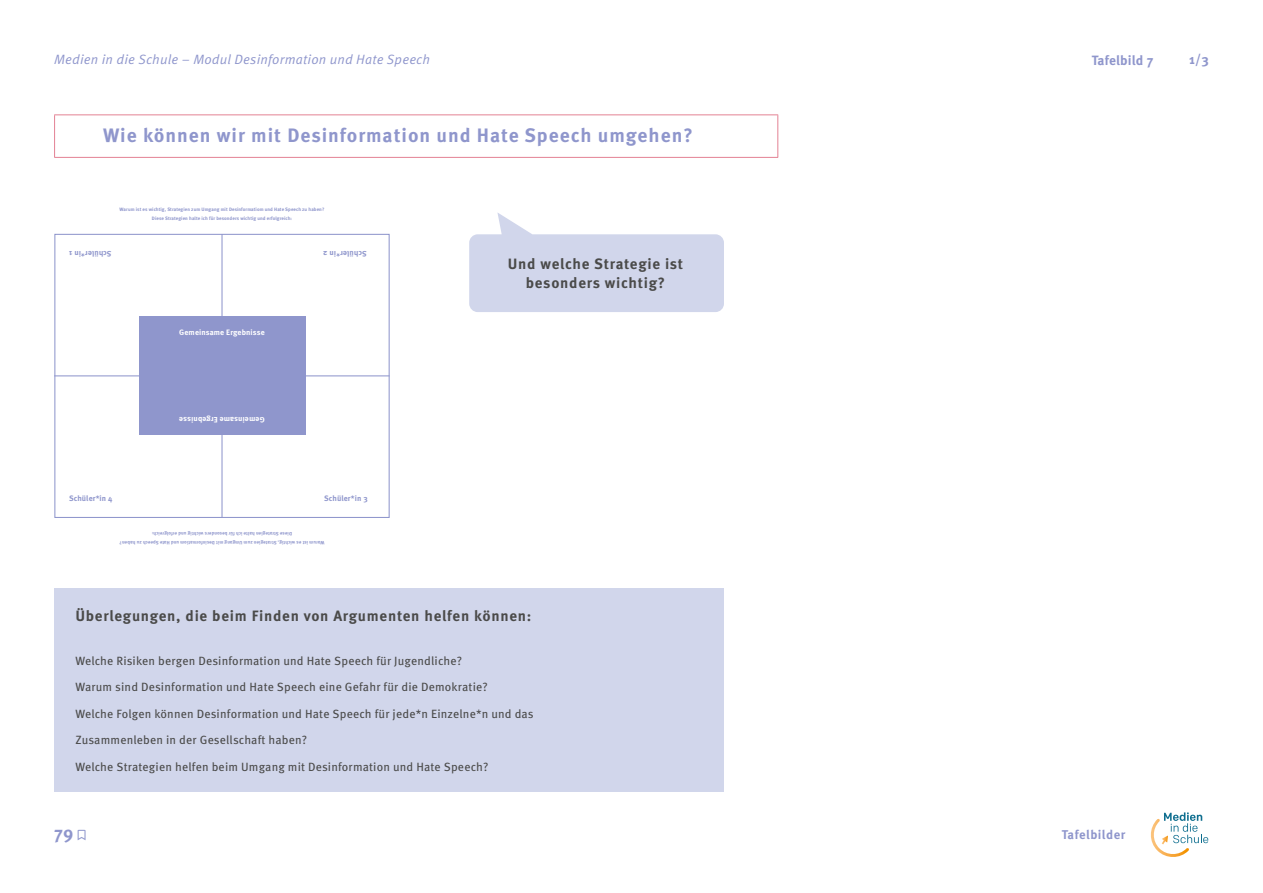
<style>
.page{position:relative;width:1263px;height:893px;background:#fff}
.page>*{position:absolute;margin:0;border:0;box-sizing:border-box;transform-origin:0 0}
.t1{font:700 19.5px "Meta Pro";letter-spacing:.05em;color:#8f96cc}
.t2{font:700 18px "Meta Pro";color:#8f96cc}
.t3{font:700 15px/19.5px "Meta Pro";letter-spacing:.05em;color:#4a4a49;text-align:center}
.t4{font:italic 13.5px "Meta Pro";letter-spacing:.015em;color:#8f96cc}
.t5{font:700 13.5px "Meta Pro";letter-spacing:.01em;color:#8f96cc}
.t6{font:700 12.75px "Meta Pro";letter-spacing:.035em;color:#8f96cc}
.t7{font:12px "Meta Pro";letter-spacing:.015em;color:#4a4a49}
.t8{font:700 7.8px "Meta Pro";letter-spacing:.015em;color:#8f96cc}
.t9{font:700 7.8px "Meta Pro";letter-spacing:.015em;color:#fff}
.t10{font:700 4.8px/8.9px "Meta Pro";letter-spacing:.015em;color:#8f96cc;text-align:center}
</style>
<div class="page">
<svg style="left:1151px;top:812px;width:57px;height:45px"></svg>
<hr style="left:54px;top:114px;width:724px;height:1px;background:#e38294">
<hr style="left:54px;top:115px;width:1px;height:42px;background:#e38294">
<hr style="left:777px;top:115px;width:1px;height:42px;background:#e38294">
<hr style="left:54px;top:157px;width:724px;height:1px;background:#e38294">
<div style="left:54px;top:588px;width:669px;height:204px;background:#d1d6eb"></div>
<div style="left:54px;top:234px;width:336px;height:284px;border:1px solid #8f96cc"></div>
<hr style="left:54px;top:375px;width:335px;height:1px;background:#8f96cc">
<hr style="left:221px;top:234px;width:2px;height:284px;background:#8f96cc">
<div style="left:139px;top:317px;width:166px;height:118px;background:#8f96cc"></div>
<svg style="left:469px;top:213px;width:255px;height:99px"></svg>
<p class="t4" style="left:54px;top:51px;width:377px">Medien in die Schule – Modul Desinformation und Hate Speech</p>
<h1 class="t1" style="left:103px;top:123px;width:591px">Wie können wir mit Desinformation und Hate Speech umgehen?</h1>
<p class="t10" style="left:120px;top:205px;width:206px">Warum ist es wichtig, Strategien zum Umgang mit Desinformatiom und Hate Speech zu haben?<br>Diese Strategien halte ich für besonders wichtig und erfolgreich:</p>
<p class="t8" style="left:112px;top:259px;width:44px;rotate:-180deg">Schüler*in 1</p>
<p class="t8" style="left:367px;top:259px;width:45px;rotate:-180deg">Schüler*in 2</p>
<p class="t9" style="left:179px;top:327px;width:87px">Gemeinsame Ergebnisse</p>
<p class="t9" style="left:265px;top:424px;width:87px;rotate:-180deg">Gemeinsame Ergebnisse</p>
<p class="t8" style="left:69px;top:493px;width:45px">Schüler*in 4</p>
<p class="t8" style="left:324px;top:493px;width:45px">Schüler*in 3</p>
<p class="t10" style="left:324px;top:547px;width:206px;rotate:-180deg">Warum ist es wichtig, Strategien zum Umgang mit Desinformatiom und Hate Speech zu haben?<br>Diese Strategien halte ich für besonders wichtig und erfolgreich:</p>
<p class="t3" style="left:508px;top:255px;width:177px">Und welche Strategie ist besonders wichtig?</p>
<p class="t3" style="left:75px;top:606px;width:457px">Überlegungen, die beim Finden von Argumenten helfen können:</p>
<p class="t7" style="left:75px;top:653px;width:388px">Welche Risiken bergen Desinformation und Hate Speech für Jugendliche?</p>
<p class="t7" style="left:75px;top:680px;width:414px">Warum sind Desinformation und Hate Speech eine Gefahr für die Demokratie?</p>
<p class="t7" style="left:75px;top:706px;width:460px">Welche Folgen können Desinformation und Hate Speech für jede*n Einzelne*n und das</p>
<p class="t7" style="left:75px;top:732px;width:233px">Zusammenleben in der Gesellschaft haben?</p>
<p class="t7" style="left:75px;top:759px;width:414px">Welche Strategien helfen beim Umgang mit Desinformation und Hate Speech?</p>
<p class="t5" style="left:1092px;top:51px;width:63px">Tafelbild 7</p>
<p class="t5" style="left:1189px;top:51px;width:21px">1/3</p>
<h2 class="t2" style="left:54px;top:821px;width:21px">79</h2>
<p class="t6" style="left:1062px;top:826px;width:65px">Tafelbilder</p>
</div>
